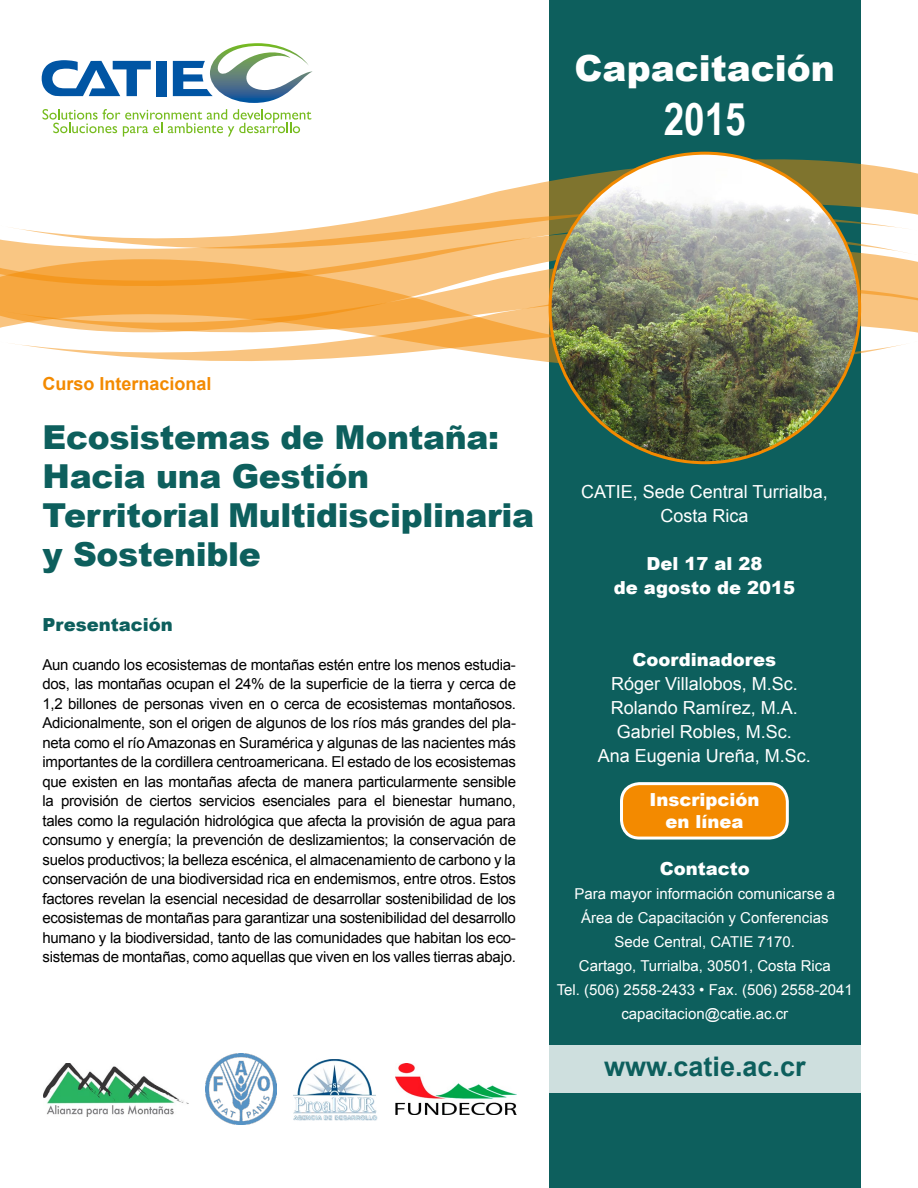
<style>
.page{position:relative;width:918px;height:1188px;background:#fff}
.page>*{position:absolute;margin:0;border:0;box-sizing:border-box;transform-origin:0 0}
.t1{font:700 45px "Arial Narrow";color:#fff}
.t2{font:900 36px "Arial";color:#fff}
.t3{font:900 33px/39px "Arial";letter-spacing:-.01em;color:#0d5f5d}
.t4{font:700 27px "Arial";color:#0d5f5d}
.t5{font:18px/24px "Arial";color:#fff;text-align:center}
.t6{font:900 18px/24px "Arial";color:#fff;text-align:center}
.t7{font:700 18px "Arial";color:#f38a00}
.t8{font:900 18px "Arial";color:#0d5f5d}
.t9{font:15px/19.5px "Arial";letter-spacing:-.02em;color:#000;text-align:justify}
.t10{font:15px/24px "Arial";color:#fff;text-align:center}
</style>
<div class="page">
<div style="left:549px;top:0;width:311px;height:1188px;background:#0d5f5d"></div>
<svg style="left:0;top:288px;width:918px;height:85px"></svg>
<svg style="left:469px;top:158px;width:449px;height:41px"></svg>
<svg style="left:0;top:199px;width:918px;height:89px"></svg>
<img style="left:550px;top:153px;width:310px;height:310px;border-radius:155px">
<div style="left:549px;top:1045px;width:312px;height:48px;background:#cedfde"></div>
<div style="left:622px;top:784px;width:165px;height:54px;background:#f38a00;border-radius:18px"></div>
<div style="left:620px;top:782px;width:169px;height:58px;border:3px solid #fff;border-radius:18px"></div>
<div style="left:156px;top:61px;width:11px;height:35px;background:#0055a4"></div>
<svg style="left:42px;top:60px;width:109px;height:36px"></svg>
<svg style="left:173px;top:43px;width:140px;height:60px"></svg>
<svg style="left:43px;top:109px;width:268px;height:28px"></svg>
<img style="left:43px;top:1063px;width:145px;height:53px">
<img style="left:293px;top:1059px;width:85px;height:62px">
<img style="left:396px;top:1063px;width:121px;height:51px">
<img style="left:205px;top:1053px;width:71px;height:72px">
<h2 class="t2" style="left:575px;top:42px;width:262px">Capacitación</h2>
<h1 class="t1" style="left:664px;top:85px;width:84px">2015</h1>
<p class="t7" style="left:43px;top:372px;width:171px">Curso Internacional</p>
<h3 class="t3" style="left:43px;top:416px;width:493px">Ecosistemas de Montaña:<br>Hacia una Gestión<br>Territorial Multidisciplinaria y Sostenible</h3>
<p class="t8" style="left:43px;top:611px;width:132px">Presentación</p>
<p class="t9" style="left:43px;top:655px;width:475px">Aun cuando los ecosistemas de montañas estén entre los menos estudia&shy;dos, las montañas ocupan el 24% de la superficie de la tierra y cerca de 1,2 billones de personas viven en o cerca de ecosistemas montañosos.<br>Adicionalmente, son el origen de algunos de los ríos más grandes del pla&shy;neta como el río Amazonas en Suramérica y algunas de las nacientes más importantes de la cordillera centroamericana. El estado de los ecosistemas que existen en las montañas afecta de manera particularmente sensible la provisión de ciertos servicios esenciales para el bienestar humano, tales como la regulación hidrológica que afecta la provisión de agua para consumo y energía; la prevención de deslizamientos; la conservación de suelos productivos; la belleza escénica, el almacenamiento de carbono y la conservación de una biodiversidad rica en endemismos, entre otros. Estos factores revelan la esencial necesidad de desarrollar sostenibilidad de los ecosistemas de montañas para garantizar una sostenibilidad del desarrollo humano y la biodiversidad, tanto de las comunidades que habitan los eco&shy;sistemas de montañas, como aquellas que viven en los valles tierras abajo.</p>
<p class="t5" style="left:581px;top:480px;width:248px">CATIE, Sede Central Turrialba,<br>Costa Rica</p>
<p class="t6" style="left:614px;top:552px;width:183px">Del 17 al 28<br>de agosto de 2015</p>
<p class="t6" style="left:633px;top:647px;width:145px">Coordinadores</p>
<p class="t5" style="left:598px;top:672px;width:215px">Róger Villalobos, M.Sc.<br>Rolando Ramírez, M.A.<br>Gabriel Robles, M.Sc.<br>Ana Eugenia Ureña, M.Sc.</p>
<p class="t6" style="left:649px;top:789px;width:112px;line-height:21.6px">Inscripción en línea</p>
<p class="t6" style="left:660px;top:856px;width:92px">Contacto</p>
<p class="t10" style="left:557px;top:882px;width:298px">Para mayor información comunicarse a Área de Capacitación y Conferencias<br>Sede Central, CATIE 7170.<br>Cartago, Turrialba, 30501, Costa Rica<br>Tel. (506) 2558-2433 • Fax. (506) 2558-2041 capacitacion@catie.ac.cr</p>
<h3 class="t4" style="left:604px;top:1049px;width:203px">www.catie.ac.cr</h3>
</div>
